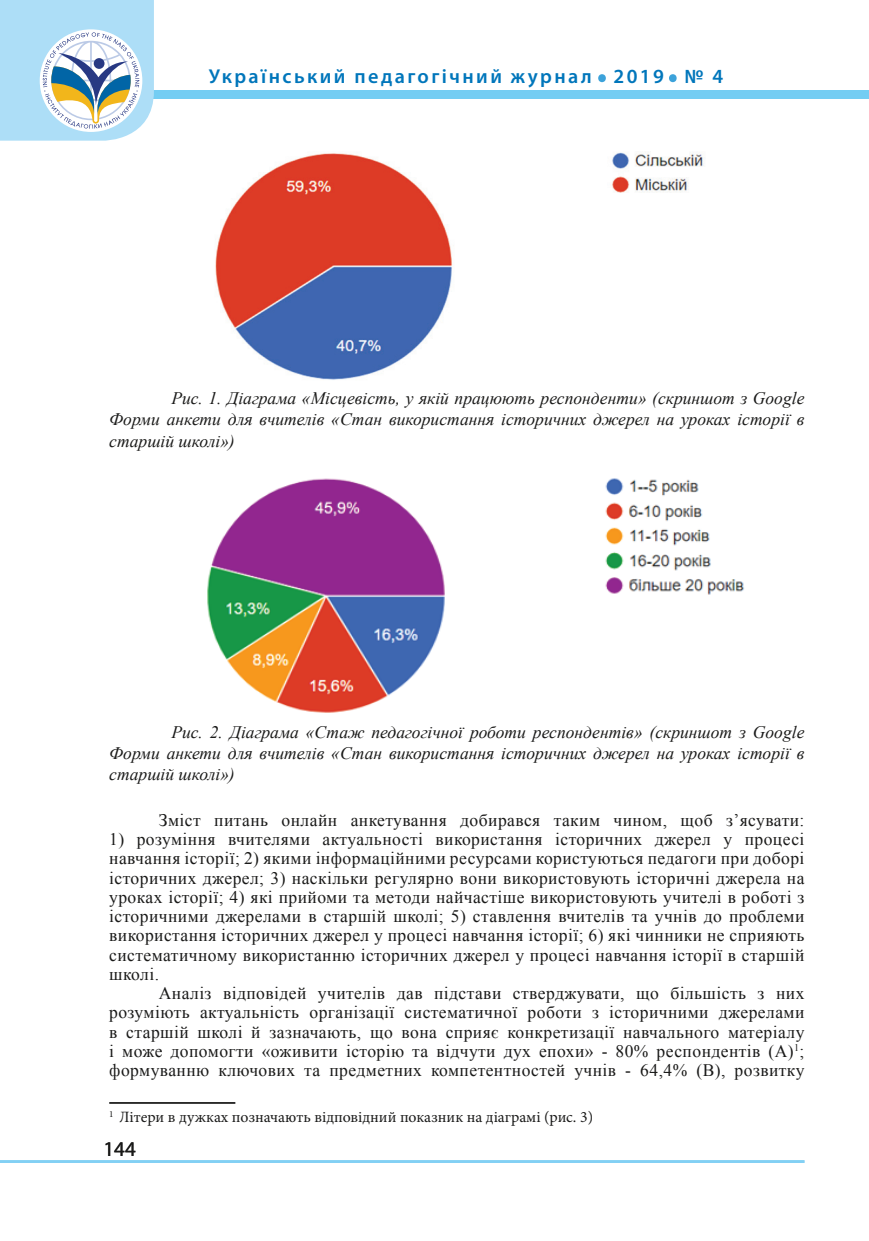
<style>
.page{position:relative;width:869px;height:1241px;background:#fff}
.page>*{position:absolute;margin:0;border:0;box-sizing:border-box;transform-origin:0 0}
.t1{font:600 50.4px "Myriad Pro";color:#3ca2da}
.t2{font:21px "Myriad Pro";color:#1a1a19}
.t3{font:600 20.12px "Myriad Pro";letter-spacing:.12em;color:#0076bb}
.Стиль_абзаца_1222222{font:17.5px/19.2px "Times New Roman";letter-spacing:.025em;color:#1a1a19;text-align:justify}
.t4{font:italic 17.5px/21px "Times New Roman";color:#1a1a19;text-align:justify}
.t5{font:15.75px "Minion Pro";color:#1a1a19}
</style>
<div class="page">
<hr style="left:0;top:1159px;width:804px;height:3px;background:#82d0f4">
<div style="left:0;top:90px;width:868px;height:8px;background:#74cdf3"></div>
<svg style="left:0;top:0;width:154px;height:141px"></svg>
<img style="left:215px;top:151px;width:488px;height:229px">
<img style="left:207px;top:478px;width:538px;height:235px">
<hr style="left:109px;top:1101px;width:126px;height:2px;background:#1a1a19">
<p class="t3" style="left:208px;top:64px;width:384px">Український педагогічний журнал</p>
<h1 class="t1" style="left:595px;top:33px;width:13px">.</h1>
<p class="t3" style="left:613px;top:64px;width:52px">2019</p>
<h1 class="t1" style="left:666px;top:33px;width:13px">.</h1>
<p class="t3" style="left:684px;top:64px;width:40px">№ 4</p>
<p class="t4" style="left:109px;top:387px;width:696px;text-indent:62px">Рис. 1. Діаграма «Місцевість, у якій працюють респонденти» (скриншот з Google Форми анкети для вчителів «Стан використання історичних джерел на уроках історії в старшій школі»)</p>
<p class="t4" style="left:109px;top:721px;width:696px;text-indent:62px">Рис. 2. Діаграма «Стаж педагогічної роботи респондентів» (скриншот з Google Форми анкети для вчителів «Стан використання історичних джерел на уроках історії в старшій школі»)</p>
<p class="Стиль_абзаца_1222222" style="left:159px;top:809px;width:646px">Зміст питань онлайн анкетування добирався таким чином, щоб з’ясувати:</p>
<p class="Стиль_абзаца_1222222" style="left:109px;top:828px;width:696px">1) розуміння вчителями актуальності використання історичних джерел у процесі навчання історії; 2) якими інформаційними ресурсами користуються педагоги при доборі історичних джерел; 3) наскільки регулярно вони використовують історичні джерела на уроках історії; 4) які прийоми та методи найчастіше використовують учителі в роботі з історичними джерелами в старшій школі; 5) ставлення вчителів та учнів до проблеми використання історичних джерел у процесі навчання історії; 6) які чинники не сприяють систематичному використанню історичних джерел у процесі навчання історії в старшій школі.</p>
<p class="Стиль_абзаца_1222222" style="left:109px;top:982px;width:696px;text-indent:50px">Аналіз відповідей учителів дав підстави стверджувати, що більшість з них розуміють актуальність організації систематичної роботи з історичними джерелами в старшій школі й зазначають, що вона сприяє конкретизації навчального матеріалу і може допомогти «оживити історію та відчути дух епохи» ‑ 80% респондентів (A)<sup>1</sup>; формуванню ключових та предметних компетентностей учнів ‑ 64,4% (B), розвитку</p>
<p class="t5" style="left:109px;top:1106px;width:485px"><sup>1</sup> Літери в дужках позначають відповідний показник на діаграмі (рис. 3)</p>
<p class="t2" style="left:103px;top:1135px;width:34px">144</p>
</div>
